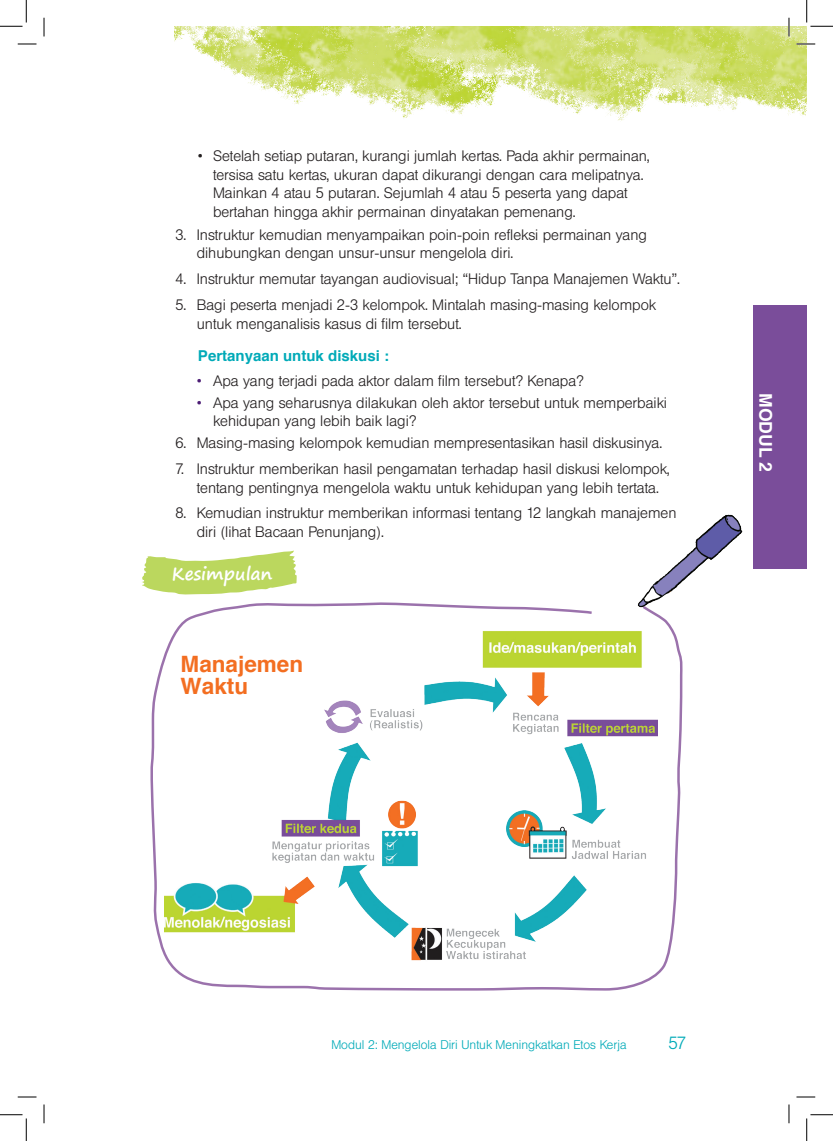
<style>
.page{position:relative;width:833px;height:1141px;background:#fff}
.page>*{position:absolute;margin:0;border:0;box-sizing:border-box;transform-origin:0 0}
.t1{font:700 22.5px/22.5px "Helvetica";color:#f36e21}
.t2{font:700 17.5px "Segoe Print";color:#fff}
.t3{font:700 17.5px "Helvetica";color:#fff}
.t4{font:300 17.5px "Helvetica BQ";color:#00aab8}
.t5{font:300 15px/18.8px "Helvetica BQ";color:#231f20}
.t6{font:700 15px "Helvetica";color:#00aab8}
.t7{font:300 12.5px "Helvetica BQ";color:#00aab8}
.s1{color:#4b1b74}
</style>
<div class="page">
<div style="left:752px;top:305px;width:54px;height:263px;background:#7a4d9a"></div>
<img style="left:174px;top:26px;width:632px;height:90px">
<img style="left:640px;top:514px;width:103px;height:87px">
<svg style="left:142px;top:550px;width:155px;height:44px"></svg>
<svg style="left:150px;top:601px;width:533px;height:390px"></svg>
<svg style="left:18px;top:43px;width:18px;height:2px"></svg>
<svg style="left:796px;top:43px;width:18px;height:2px"></svg>
<svg style="left:18px;top:1096px;width:18px;height:1px"></svg>
<svg style="left:796px;top:1096px;width:18px;height:1px"></svg>
<svg style="left:43px;top:18px;width:2px;height:18px"></svg>
<svg style="left:43px;top:1104px;width:2px;height:19px"></svg>
<svg style="left:787px;top:18px;width:2px;height:18px"></svg>
<svg style="left:788px;top:1104px;width:1px;height:19px"></svg>
<svg style="left:0;top:0;width:27px;height:27px"></svg>
<svg style="left:0;top:1114px;width:27px;height:26px"></svg>
<svg style="left:806px;top:0;width:26px;height:27px"></svg>
<svg style="left:806px;top:1114px;width:26px;height:26px"></svg>
<p class="t5" style="left:213px;top:147px;width:438px;text-indent:-15px">• Setelah setiap putaran, kurangi jumlah kertas. Pada akhir permainan, tersisa satu kertas, ukuran dapat dikurangi dengan cara melipatnya.<br>Mainkan 4 atau 5 putaran. Sejumlah 4 atau 5 peserta yang dapat bertahan hingga akhir permainan dinyatakan pemenang.</p>
<p class="t5" style="left:197px;top:225px;width:451px;text-indent:-21px">3. Instruktur kemudian menyampaikan poin-poin refleksi permainan yang dihubungkan dengan unsur-unsur mengelola diri.</p>
<p class="t5" style="left:175px;top:270px;width:505px">4. Instruktur memutar tayangan audiovisual; “Hidup Tanpa Manajemen Waktu”.</p>
<p class="t5" style="left:197px;top:296px;width:460px;text-indent:-21px">5. Bagi peserta menjadi 2-3 kelompok. Mintalah masing-masing kelompok untuk menganalisis kasus di film tersebut.</p>
<p class="t6" style="left:198px;top:346px;width:192px">Pertanyaan untuk diskusi :</p>
<p class="t5" style="left:197px;top:372px;width:388px"><span class="s1">•</span> Apa yang terjadi pada aktor dalam film tersebut? Kenapa?</p>
<p class="t5" style="left:213px;top:393px;width:455px;line-height:18px;text-indent:-16px"><span class="s1">•</span> Apa yang seharusnya dilakukan oleh aktor tersebut untuk memperbaiki kehidupan yang lebih baik lagi?</p>
<p class="t5" style="left:175px;top:433px;width:488px">6. Masing-masing kelompok kemudian mempresentasikan hasil diskusinya.</p>
<p class="t5" style="left:197px;top:459px;width:474px;text-indent:-21px">7. Instruktur memberikan hasil pengamatan terhadap hasil diskusi kelompok, tentang pentingnya mengelola waktu untuk kehidupan yang lebih tertata.</p>
<p class="t5" style="left:197px;top:504px;width:481px;text-indent:-21px">8. Kemudian instruktur memberikan informasi tentang 12 langkah manajemen diri (lihat Bacaan Penunjang).</p>
<p class="t2" style="left:172px;top:557px;width:102px">Kesimpulan</p>
<h1 class="t1" style="left:180px;top:652px;width:124px">Manajemen<br>Waktu</h1>
<p class="t3" style="left:776px;top:393px;width:80px;rotate:90deg">Modul 2</p>
<p class="t7" style="left:331px;top:1037px;width:296px">Modul 2: Mengelola Diri Untuk Meningkatkan Etos Kerja</p>
<p class="t4" style="left:668px;top:1032px;width:19px">57</p>
</div>
